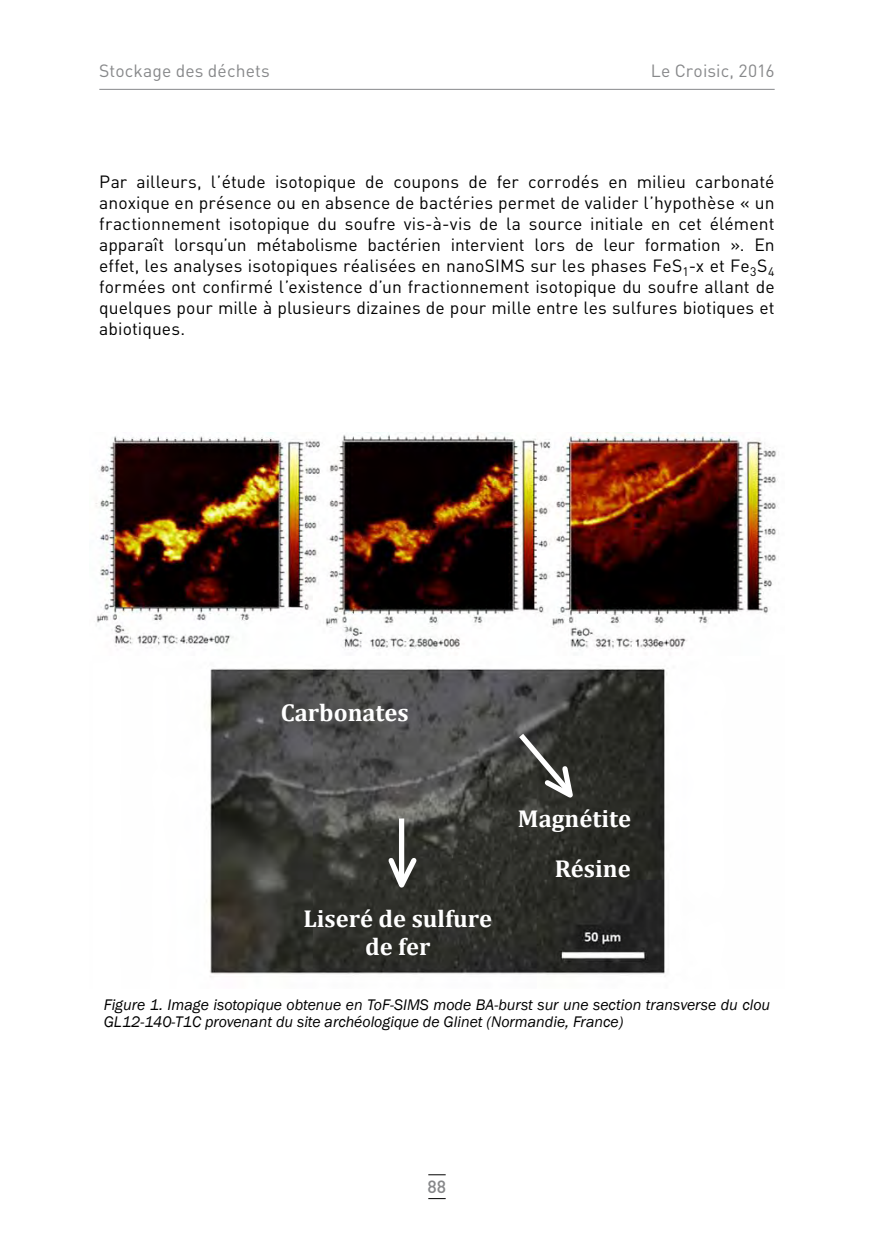
<style>
.page{position:relative;width:874px;height:1241px;background:#fff}
.page>*{position:absolute;margin:0;border:0;box-sizing:border-box;transform-origin:0 0}
.t1{font:700 24.5px/28px "Cambria";color:#fff;text-align:center}
.t2{font:17.5px/21px "DIN";letter-spacing:.005em;color:#000;text-align:justify}
.t3{font:17.5px "DIN";letter-spacing:.005em;color:#87888a}
.t4{font:500 17.5px "DIN";color:#87888a}
.t5{font:italic 15.75px/17.5px "Franklin Gothic";color:#000}
</style>
<div class="page">
<svg style="left:428px;top:1174px;width:17px;height:1px"></svg>
<hr style="left:99px;top:89px;width:675px;height:1px;background:#87888a">
<img style="left:95px;top:432px;width:681px;height:545px">
<div style="left:399px;top:818px;width:5px;height:65px;background:#fff"></div>
<svg style="left:386px;top:853px;width:32px;height:34px"></svg>
<svg style="left:516px;top:731px;width:58px;height:66px;background:#565753"></svg>
<p class="t3" style="left:99px;top:60px;width:172px">Stockage des déchets</p>
<p class="t3" style="left:650px;top:60px;width:125px">Le Croisic, 2016</p>
<p class="t2" style="left:99px;top:171px;width:676px">Par ailleurs, l’étude isotopique de coupons de fer corrodés en milieu carbonaté anoxique en présence ou en absence de bactéries permet de valider l’hypothèse « un fractionnement isotopique du soufre vis-à-vis de la source initiale en cet élément apparaît lorsqu’un métabolisme bactérien intervient lors de leur formation ». En effet, les analyses isotopiques réalisées en nanoSIMS sur les phases FeS<sub>1</sub>-x et Fe<sub>3</sub>S<sub>4 </sub>formées ont confirmé l’existence d’un fractionnement isotopique du soufre allant de quelques pour mille à plusieurs dizaines de pour mille entre les sulfures biotiques et abiotiques.</p>
<h1 class="t1" style="left:280px;top:697px;width:129px">Carbonates</h1>
<h1 class="t1" style="left:303px;top:903px;width:190px">Liseré de sulfure de fer</h1>
<h1 class="t1" style="left:517px;top:793px;width:114px;line-height:49.7px;text-align:right">Magnétite<br>Résine</h1>
<p class="t5" style="left:104px;top:995px;width:667px">Figure 1. Image isotopique obtenue en ToF-SIMS mode BA-burst sur une section transverse du clou<br>GL12-140-T1C provenant du site archéologique de Glinet (Normandie, France)</p>
<p class="t4" style="left:427px;top:1174px;width:20px">88</p>
</div>
